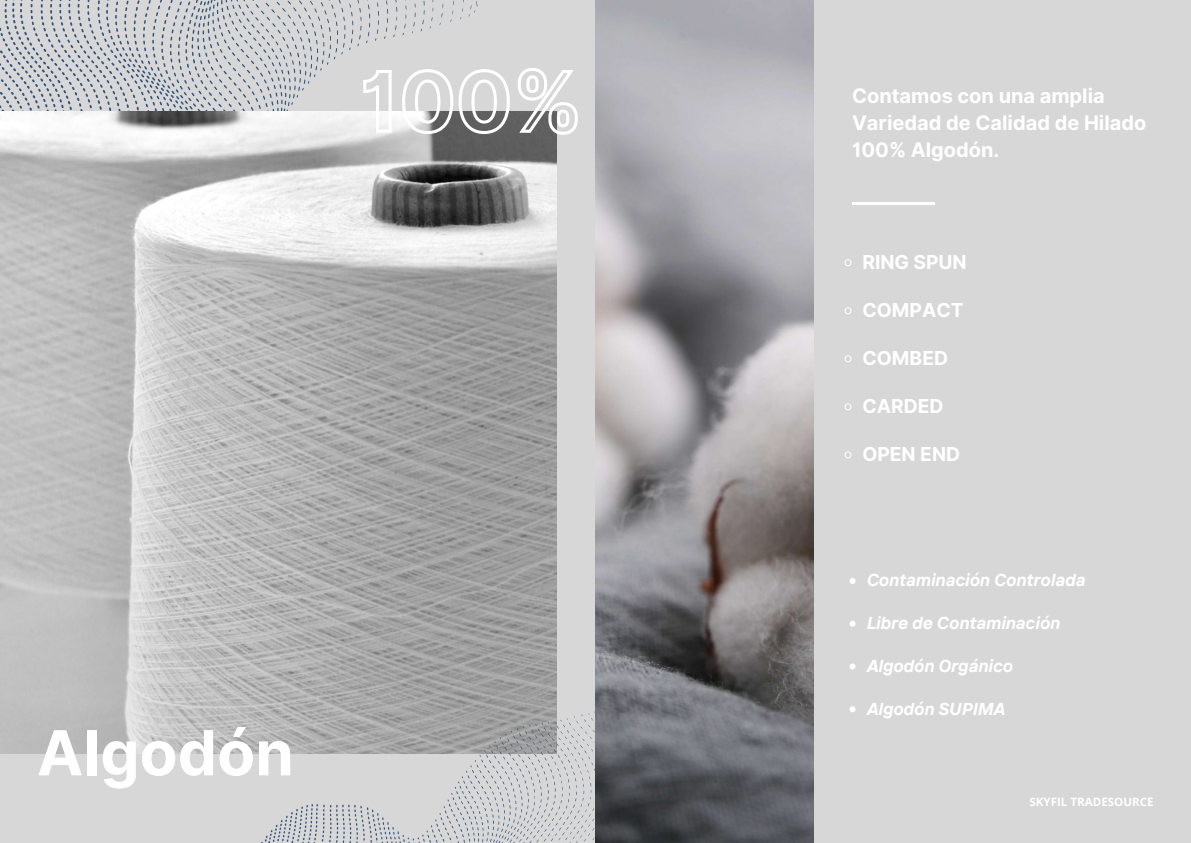
<style>
.page{position:relative;width:1191px;height:843px;background:#fff}
.page>*{position:absolute;margin:0;border:0;box-sizing:border-box;transform-origin:0 0}
.t1{font:700 62.1px "Inter";color:#fff}
.t2{font:700 20px/27px "Inter";color:#fff}
.t3{font:700 19.2px "Inter";color:#fff}
.t4{font:italic 700 17.2px "TT Interphases";color:#fff}
.t5{font:700 11.6px "Open Sans";color:#fff}
</style>
<div class="page">
<div style="left:0;top:0;width:1190px;height:842px;background:#d8d7d7"></div>
<svg style="left:0;top:0;width:557px;height:341px"></svg>
<img style="left:0;top:112px;width:556px;height:640px">
<svg style="left:152px;top:695px;width:443px;height:147px"></svg>
<img style="left:595px;top:0;width:218px;height:842px">
<svg style="left:361px;top:66px;width:217px;height:71px"></svg>
<svg style="left:844px;top:259px;width:7px;height:7px"></svg>
<svg style="left:844px;top:307px;width:7px;height:7px"></svg>
<svg style="left:844px;top:355px;width:7px;height:7px"></svg>
<svg style="left:844px;top:403px;width:7px;height:7px"></svg>
<svg style="left:844px;top:451px;width:7px;height:7px"></svg>
<svg style="left:849px;top:578px;width:6px;height:5px"></svg>
<svg style="left:849px;top:620px;width:6px;height:6px"></svg>
<svg style="left:849px;top:663px;width:6px;height:6px"></svg>
<svg style="left:849px;top:706px;width:6px;height:6px"></svg>
<hr style="left:852px;top:202px;width:82px;height:3px;background:#fff">
<p class="t1" style="left:37px;top:715px;width:258px">Algodón</p>
<p class="t2" style="left:852px;top:82px;width:296px">Contamos con una amplia<br>Variedad de Calidad de Hilado<br>100% Algodón.</p>
<p class="t3" style="left:862px;top:250px;width:106px">RING SPUN</p>
<p class="t3" style="left:862px;top:298px;width:103px">COMPACT</p>
<p class="t3" style="left:862px;top:346px;width:87px">COMBED</p>
<p class="t3" style="left:862px;top:394px;width:83px">CARDED</p>
<p class="t3" style="left:862px;top:442px;width:99px">OPEN END</p>
<p class="t4" style="left:866px;top:568px;width:220px">Contaminación Controlada</p>
<p class="t4" style="left:866px;top:611px;width:195px">Libre de Contaminación</p>
<p class="t4" style="left:866px;top:654px;width:148px">Algodón Orgánico</p>
<p class="t4" style="left:866px;top:697px;width:140px">Algodón SUPIMA</p>
<p class="t5" style="left:1029px;top:793px;width:126px">SKYFIL TRADESOURCE</p>
</div>
